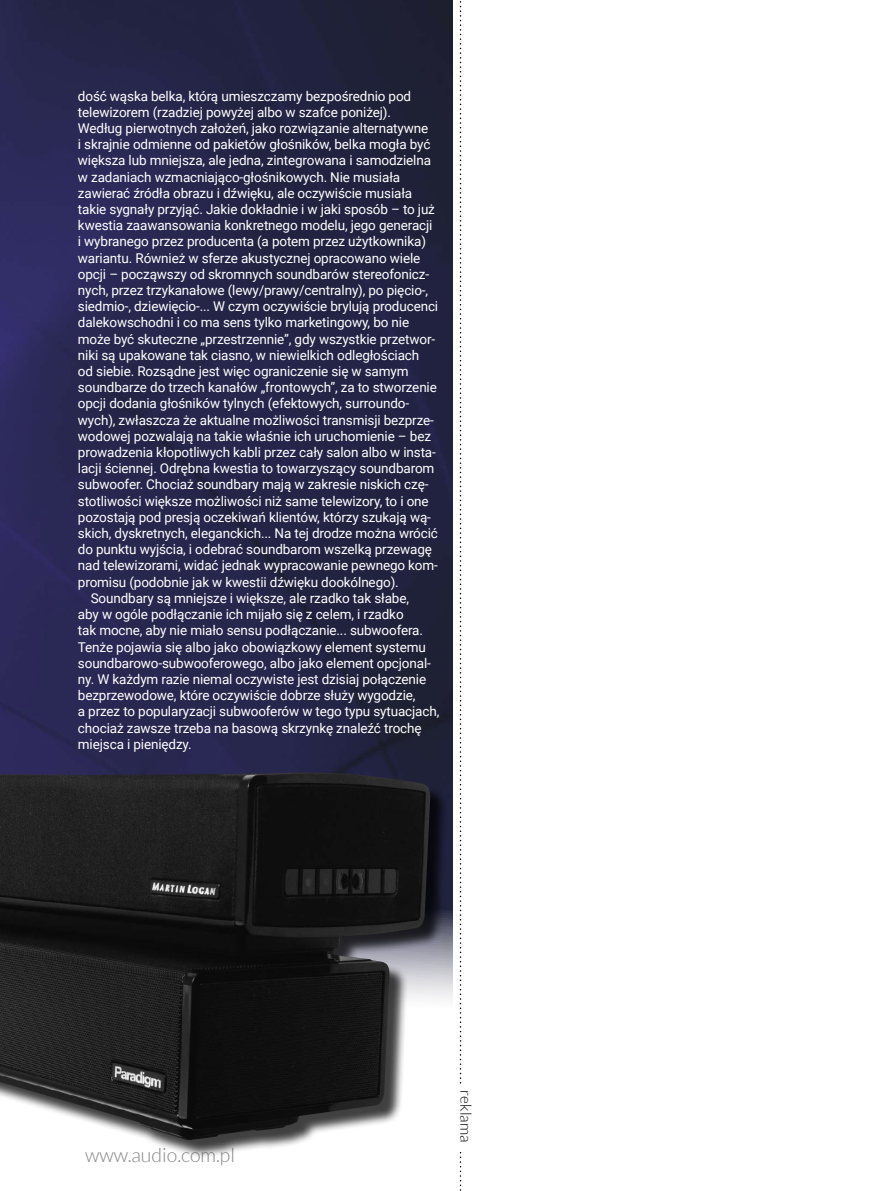
<style>
.page{position:relative;width:893px;height:1191px;background:#fff}
.page>*{position:absolute;margin:0;border:0;box-sizing:border-box;transform-origin:0 0}
.t1{font:300 19.5px "Lato";color:#858585}
.t2{font:300 15.3px "Lato";color:#000}
.t3{font:13.5px "Roboto";letter-spacing:-.01em;color:#fff}
</style>
<div class="page">
<img style="left:0;top:0;width:453px;height:999px">
<div style="left:0;top:775px;width:448px;height:383px;background:#000;opacity:.75"></div>
<img style="left:0;top:772px;width:430px;height:368px">
<svg style="left:460px;top:1px;width:1px;height:1190px"></svg>
<div style="left:449px;top:1083px;width:25px;height:65px;background:#fff"></div>
<p class="t3" style="left:78px;top:86px;width:335px">dość wąska belka, którą umieszczamy bezpośrednio pod</p>
<p class="t3" style="left:78px;top:102px;width:315px">telewizorem (rzadziej powyżej albo w szafce poniżej).</p>
<p class="t3" style="left:78px;top:119px;width:352px">Według pierwotnych założeń, jako rozwiązanie alternatywne</p>
<p class="t3" style="left:78px;top:135px;width:354px">i skrajnie odmienne od pakietów głośników, belka mogła być</p>
<p class="t3" style="left:78px;top:151px;width:355px">większa lub mniejsza, ale jedna, zintegrowana i samodzielna</p>
<p class="t3" style="left:78px;top:167px;width:324px">w zadaniach wzmacniająco-głośnikowych. Nie musiała</p>
<p class="t3" style="left:78px;top:183px;width:336px">zawierać źródła obrazu i dźwięku, ale oczywiście musiała</p>
<p class="t3" style="left:78px;top:200px;width:359px">takie sygnały przyjąć. Jakie dokładnie i w jaki sposób – to już</p>
<p class="t3" style="left:78px;top:216px;width:356px">kwestia zaawansowania konkretnego modelu, jego generacji</p>
<p class="t3" style="left:78px;top:232px;width:350px">i wybranego przez producenta (a potem przez użytkownika)</p>
<p class="t3" style="left:78px;top:248px;width:344px">wariantu. Również w sferze akustycznej opracowano wiele</p>
<p class="t3" style="left:78px;top:264px;width:353px">opcji – począwszy od skromnych soundbarów stereofonicz-</p>
<p class="t3" style="left:78px;top:281px;width:352px">nych, przez trzykanałowe (lewy/prawy/centralny), po pięcio-,</p>
<p class="t3" style="left:78px;top:297px;width:362px">siedmio-, dziewięcio-... W czym oczywiście brylują producenci</p>
<p class="t3" style="left:78px;top:313px;width:333px">dalekowschodni i co ma sens tylko marketingowy, bo nie</p>
<p class="t3" style="left:78px;top:329px;width:359px">może być skuteczne „przestrzennie”, gdy wszystkie przetwor-</p>
<p class="t3" style="left:78px;top:345px;width:343px">niki są upakowane tak ciasno, w niewielkich odległościach</p>
<p class="t3" style="left:78px;top:362px;width:332px">od siebie. Rozsądne jest więc ograniczenie się w samym</p>
<p class="t3" style="left:78px;top:378px;width:360px">soundbarze do trzech kanałów „frontowych”, za to stworzenie</p>
<p class="t3" style="left:78px;top:394px;width:333px">opcji dodania głośników tylnych (efektowych, surroundo-</p>
<p class="t3" style="left:78px;top:410px;width:357px">wych), zwłaszcza że aktualne możliwości transmisji bezprze-</p>
<p class="t3" style="left:78px;top:426px;width:355px">wodowej pozwalają na takie właśnie ich uruchomienie – bez</p>
<p class="t3" style="left:78px;top:443px;width:359px">prowadzenia kłopotliwych kabli przez cały salon albo w insta-</p>
<p class="t3" style="left:78px;top:459px;width:358px">lacji ściennej. Odrębna kwestia to towarzyszący soundbarom</p>
<p class="t3" style="left:78px;top:475px;width:352px">subwoofer. Chociaż soundbary mają w zakresie niskich czę-</p>
<p class="t3" style="left:78px;top:491px;width:352px">stotliwości większe możliwości niż same telewizory, to i one</p>
<p class="t3" style="left:78px;top:507px;width:354px">pozostają pod presją oczekiwań klientów, którzy szukają wą-</p>
<p class="t3" style="left:78px;top:524px;width:362px">skich, dyskretnych, eleganckich... Na tej drodze można wrócić</p>
<p class="t3" style="left:78px;top:540px;width:355px">do punktu wyjścia, i odebrać soundbarom wszelką przewagę</p>
<p class="t3" style="left:78px;top:556px;width:361px">nad telewizorami, widać jednak wypracowanie pewnego kom-</p>
<p class="t3" style="left:78px;top:572px;width:322px">promisu (podobnie jak w kwestii dźwięku dookólnego).</p>
<p class="t3" style="left:91px;top:588px;width:320px">Soundbary są mniejsze i większe, ale rzadko tak słabe,</p>
<p class="t3" style="left:78px;top:605px;width:327px">aby w ogóle podłączanie ich mijało się z celem, i rzadko</p>
<p class="t3" style="left:78px;top:621px;width:347px">tak mocne, aby nie miało sensu podłączanie... subwoofera.</p>
<p class="t3" style="left:78px;top:637px;width:349px">Tenże pojawia się albo jako obowiązkowy element systemu</p>
<p class="t3" style="left:78px;top:653px;width:354px">soundbarowo-subwooferowego, albo jako element opcjonal-</p>
<p class="t3" style="left:78px;top:669px;width:350px">ny. W każdym razie niemal oczywiste jest dzisiaj połączenie</p>
<p class="t3" style="left:78px;top:686px;width:339px">bezprzewodowe, które oczywiście dobrze służy wygodzie,</p>
<p class="t3" style="left:78px;top:702px;width:363px">a przez to popularyzacji subwooferów w tego typu sytuacjach,</p>
<p class="t3" style="left:78px;top:718px;width:345px">chociaż zawsze trzeba na basową skrzynkę znaleźć trochę</p>
<p class="t3" style="left:78px;top:734px;width:115px">miejsca i pieniędzy.</p>
<h1 class="t1" style="left:85px;top:1144px;width:151px">www.audio.com.pl</h1>
<p class="t2" style="left:474px;top:1090px;width:54px;rotate:90deg">reklama</p>
</div>
